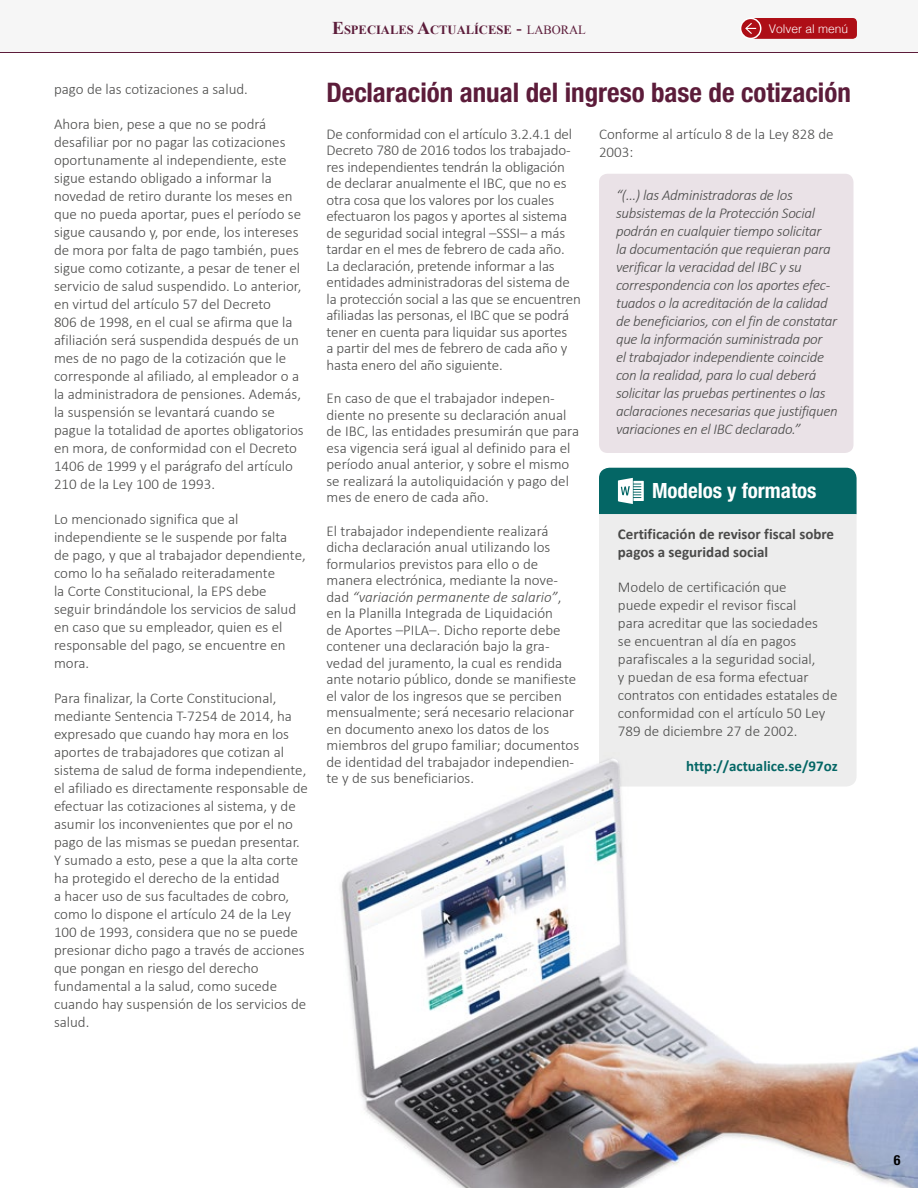
<style>
.page{position:relative;width:918px;height:1188px;background:#fff}
.page>*{position:absolute;margin:0;border:0;box-sizing:border-box;transform-origin:0 0}
.t1{font:700 condensed 27px "Helvetica Neue LT Pro";color:#5c1c3a}
.t2{font:700 condensed 21px "Helvetica Neue LT Pro";color:#fff}
.t3{font:300 15px/18px "Calibri";color:#4a4a49}
.t4{font:italic 300 15px/18px "Calibri";letter-spacing:-.02em;color:#4a4a49}
.t5{font:700 15px/18px "Calibri";color:#4a4a49}
.t6{font:700 15px "Calibri";color:#046665}
.t7{font:700 condensed 13.95px "Helvetica Neue LT Std";color:#000}
.t8{font:700 12.6px "Times New Roman";color:#5c1c3a}
.t9{font:300 12px "Helvetica";color:#fff}
.s1{font-size:18px}
.s2{font-weight:400;font-size:18px}
.s3{font-weight:400}
.s4{font-style:italic}
</style>
<div class="page">
<div style="left:0;top:0;width:918px;height:53px;background:#f6f6f6"></div>
<hr style="left:0;top:52px;width:918px;height:1px;background:#5c1c3a">
<svg style="left:741px;top:18px;width:20px;height:20px"></svg>
<div style="left:740px;top:18px;width:21px;height:21px;border:2px solid #fff;border-radius:50%"></div>
<svg style="left:744px;top:18px;width:113px;height:21px;background:#b21a22"></svg>
<div style="left:599px;top:174px;width:254px;height:279px;background:#eae2e7;border-radius:9px"></div>
<div style="left:599px;top:514px;width:258px;height:239px;background:#ededed"></div>
<div style="left:599px;top:468px;width:258px;height:46px;background:#046665"></div>
<img style="left:340px;top:753px;width:578px;height:435px">
<p class="t3" style="left:54px;top:79px;width:195px">pago de las cotizaciones a salud.</p>
<p class="t3" style="left:54px;top:114px;width:251px">Ahora bien, pese a que no se podrá desafiliar por no pagar las cotizaciones oportunamente al independiente, este sigue estando obligado a informar la novedad de retiro durante los meses en que no pueda aportar, pues el período se sigue causando y, por ende, los intereses de mora por falta de pago también, pues sigue como cotizante, a pesar de tener el servicio de salud suspendido. Lo anterior, en virtud del artículo 57 del Decreto<br>806 de 1998, en el cual se afirma que la afiliación será suspendida después de un mes de no pago de la cotización que le corresponde al afiliado, al empleador o a la administradora de pensiones. Además, la suspensión se levantará cuando se pague la totalidad de aportes obligatorios en mora, de conformidad con el Decreto 1406 de 1999 y el parágrafo del artículo 210 de la Ley 100 de 1993.</p>
<p class="t3" style="left:54px;top:509px;width:253px">Lo mencionado significa que al independiente se le suspende por falta de pago, y que al trabajador dependiente, como lo ha señalado reiteradamente<br>la Corte Constitucional, la EPS debe seguir brindándole los servicios de salud en caso que su empleador, quien es el responsable del pago, se encuentre en mora.</p>
<p class="t3" style="left:54px;top:688px;width:255px">Para finalizar, la Corte Constitucional, mediante Sentencia T-7254 de 2014, ha expresado que cuando hay mora en los aportes de trabajadores que cotizan al sistema de salud de forma independiente, el afiliado es directamente responsable de efectuar las cotizaciones al sistema, y de asumir los inconvenientes que por el no pago de las mismas se puedan presentar.<br>Y sumado a esto, pese a que la alta corte ha protegido el derecho de la entidad<br>a hacer uso de sus facultades de cobro, como lo dispone el artículo 24 de la Ley 100 de 1993, considera que no se puede presionar dicho pago a través de acciones que pongan en riesgo del derecho fundamental a la salud, como sucede cuando hay suspensión de los servicios de salud.</p>
<p class="t8" style="left:332px;top:21px;width:255px"><span class="s1">E</span>SPECIALES <span class="s1">A</span>CTUALÍCESE <span class="s2">-</span> <span class="s3">LABORAL</span></p>
<p class="t9" style="left:769px;top:18px;width:81px">Volver al menú</p>
<h1 class="t1" style="left:327px;top:76px;width:526px">Declaración anual del ingreso base de cotización</h1>
<p class="t3" style="left:327px;top:125px;width:256px;line-height:16.5px">De conformidad con el artículo 3.2.4.1 del Decreto 780 de 2016 todos los trabajado&shy;res independientes tendrán la obligación de declarar anualmente el IBC, que no es otra cosa que los valores por los cuales efectuaron los pagos y aportes al sistema de seguridad social integral –SSSI– a más tardar en el mes de febrero de cada año.<br>La declaración, pretende informar a las entidades administradoras del sistema de la protección social a las que se encuentren afiliadas las personas, el IBC que se podrá tener en cuenta para liquidar sus aportes<br>a partir del mes de febrero de cada año y hasta enero del año siguiente.</p>
<p class="t3" style="left:327px;top:389px;width:254px;line-height:16.5px">En caso de que el trabajador indepen&shy;diente no presente su declaración anual de IBC, las entidades presumirán que para esa vigencia será igual al definido para el período anual anterior, y sobre el mismo se realizará la autoliquidación y pago del mes de enero de cada año.</p>
<p class="t3" style="left:327px;top:522px;width:254px;line-height:16.5px">El trabajador independiente realizará dicha declaración anual utilizando los formularios previstos para ello o de manera electrónica, mediante la nove&shy;dad <span class="s4">“variación permanente de salario”</span>, en la Planilla Integrada de Liquidación<br>de Aportes –PILA–. Dicho reporte debe contener una declaración bajo la gra&shy;vedad del juramento, la cual es rendida ante notario público, donde se manifieste el valor de los ingresos que se perciben mensualmente; será necesario relacionar en documento anexo los datos de los miembros del grupo familiar; documentos de identidad del trabajador independien&shy;te y de sus beneficiarios.</p>
<p class="t3" style="left:599px;top:124px;width:236px">Conforme al artículo 8 de la Ley 828 de<br>2003:</p>
<p class="t4" style="left:616px;top:186px;width:223px">“(…) las Administradoras de los subsistemas de la Protección Social podrán en cualquier tiempo solicitar<br>la documentación que requieran para verificar la veracidad del IBC y su correspondencia con los aportes efec&shy;tuados o la acreditación de la calidad de beneficiarios, con el fin de constatar que la información suministrada por<br>el trabajador independiente coincide con la realidad, para lo cual deberá solicitar las pruebas pertinentes o las aclaraciones necesarias que justifiquen variaciones en el IBC declarado.”</p>
<h2 class="t2" style="left:652px;top:478px;width:166px">Modelos y formatos</h2>
<p class="t5" style="left:618px;top:525px;width:218px">Certificación de revisor fiscal sobre pagos a seguridad social</p>
<p class="t3" style="left:618px;top:578px;width:221px">Modelo de certificación que<br>puede expedir el revisor fiscal<br>para acreditar que las sociedades<br>se encuentran al día en pagos parafiscales a la seguridad social,<br>y puedan de esa forma efectuar contratos con entidades estatales de conformidad con el artículo 50 Ley<br>789 de diciembre 27 de 2002.</p>
<p class="t6" style="left:686px;top:757px;width:153px">http://actualice.se/97oz</p>
<p class="t7" style="left:894px;top:1152px;width:8px">6</p>
</div>
